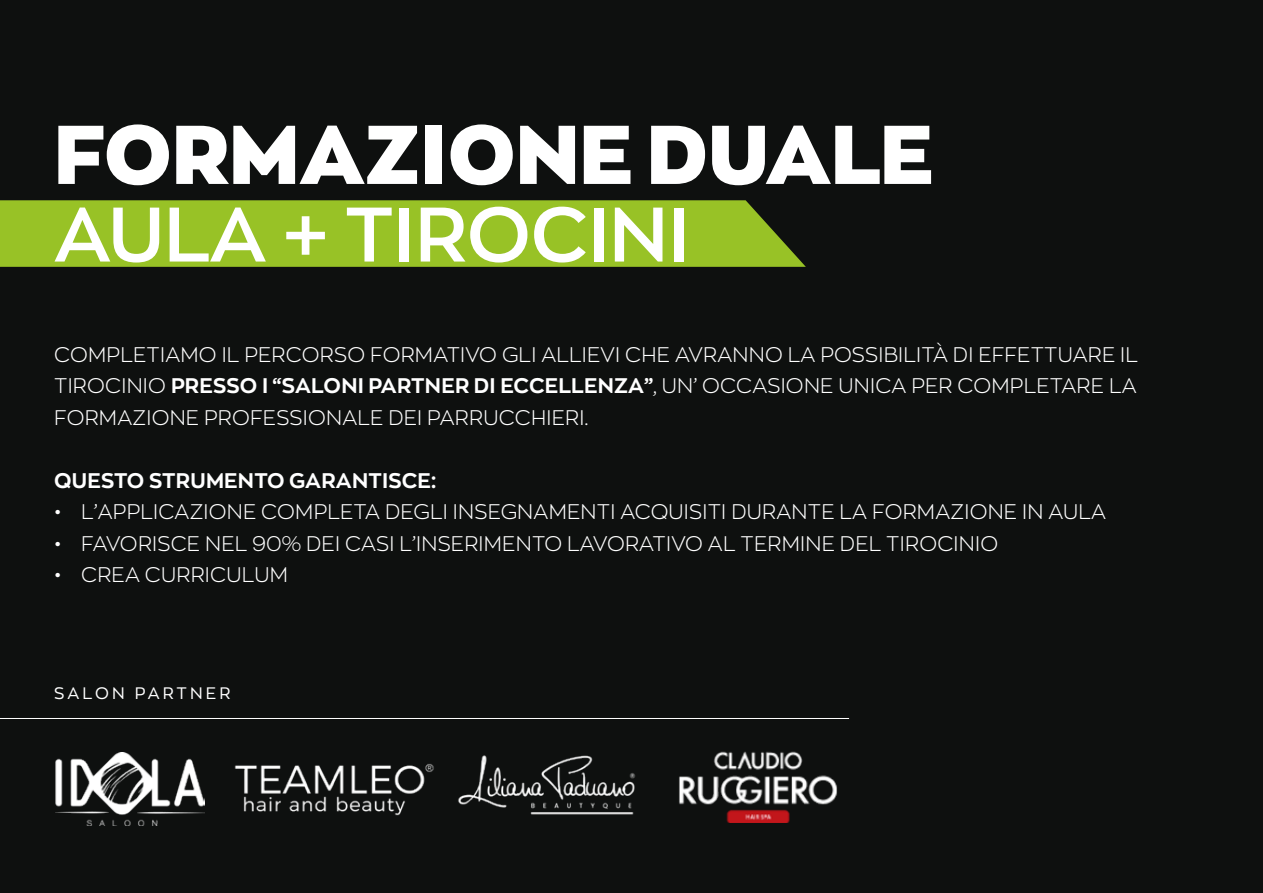
<style>
.page{position:relative;width:1263px;height:893px;background:#0e100f}
.page>*{position:absolute;margin:0;border:0;box-sizing:border-box;transform-origin:0 0}
.t1{font:900 82.5px "Zona Pro";color:#fff}
.t2{font:600 76.5px "Zona Pro";color:#fff}
.t3{font:300 21px/31.5px "Zona Pro";letter-spacing:.01em;color:#fff;text-align:justify}
.t4{font:700 21px "Zona Pro";letter-spacing:.01em;color:#fff}
.t5{font:16.5px "Zona Pro";letter-spacing:.19em;color:#fff}
.s1{font-weight:700}
</style>
<div class="page">
<div style="left:0;top:200px;width:806px;height:67px;background:#98c226"></div>
<img style="left:55px;top:752px;width:150px;height:74px">
<img style="left:234px;top:764px;width:200px;height:52px">
<img style="left:458px;top:756px;width:178px;height:59px">
<img style="left:679px;top:751px;width:159px;height:71px">
<hr style="left:0;top:718px;width:849px;height:1px;background:#fff">
<h1 class="t1" style="left:54px;top:100px;width:881px">FORMAZIONE DUALE</h1>
<h2 class="t2" style="left:54px;top:184px;width:637px">AULA + TIROCINI</h2>
<p class="t3" style="left:54px;top:338px;width:1085px">COMPLETIAMO IL PERCORSO FORMATIVO GLI ALLIEVI CHE AVRANNO LA POSSIBILITÀ DI EFFETTUARE IL TIROCINIO <span class="s1">PRESSO I “SALONI PARTNER DI ECCELLENZA”</span>, UN’ OCCASIONE UNICA PER COMPLETARE LA FORMAZIONE PROFESSIONALE DEI PARRUCCHIERI.</p>
<p class="t4" style="left:54px;top:467px;width:384px">QUESTO STRUMENTO GARANTISCE:</p>
<p class="t3" style="left:54px;top:495px;width:1053px">• L’APPLICAZIONE COMPLETA DEGLI INSEGNAMENTI ACQUISITI DURANTE LA FORMAZIONE IN AULA</p>
<p class="t3" style="left:54px;top:527px;width:945px">• FAVORISCE NEL 90% DEI CASI L’INSERIMENTO LAVORATIVO AL TERMINE DEL TIROCINIO</p>
<p class="t3" style="left:54px;top:558px;width:235px">• CREA CURRICULUM</p>
<p class="t5" style="left:54px;top:683px;width:178px">SALON PARTNER</p>
</div>
